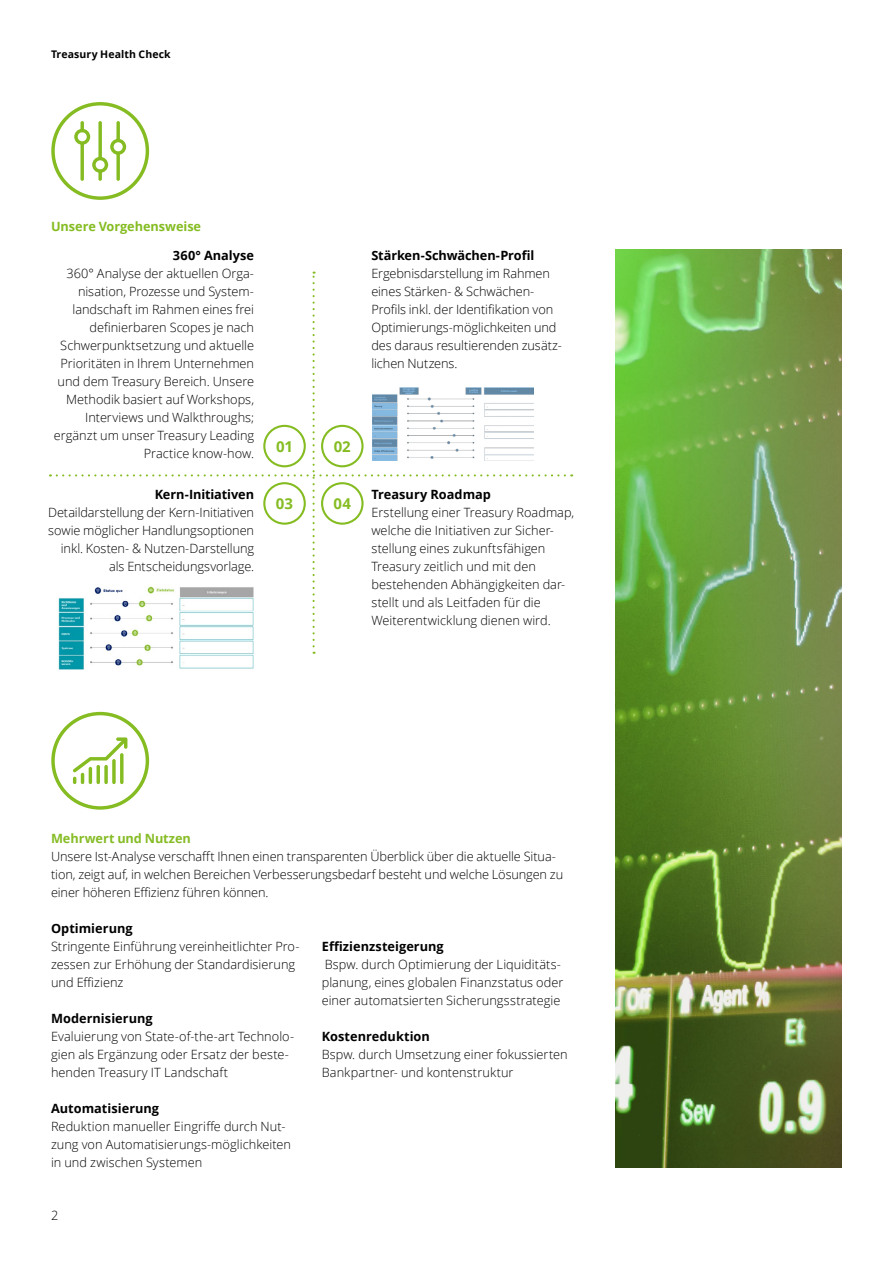
<style>
.page{position:relative;width:893px;height:1263px;background:#fff}
.page>*{position:absolute;margin:0;border:0;box-sizing:border-box;transform-origin:0 0}
.t1{font:700 15px "Open Sans";letter-spacing:-.005em;color:#85bc22}
.t2{font:300 12.75px/18px "Open Sans";color:#000}
.t3{font:700 12.75px "Open Sans";color:#000}
.t4{font:700 12.75px "Open Sans";letter-spacing:-.005em;color:#85bc22}
.t5{font:700 12.75px "Open Sans";letter-spacing:-.005em;color:#86bc25}
.t6{font:700 10.5px "Open Sans";letter-spacing:.01em;color:#000}
</style>
<div class="page">
<img style="left:58px;top:646px;width:196px;height:24px">
<svg style="left:51px;top:102px;width:98px;height:98px"></svg>
<svg style="left:98px;top:170px;width:4px;height:11px"></svg>
<svg style="left:98px;top:121px;width:4px;height:39px"></svg>
<svg style="left:51px;top:712px;width:98px;height:98px"></svg>
<svg style="left:50px;top:272px;width:515px;height:374px"></svg>
<img style="left:616px;top:249px;width:226px;height:918px">
<p class="t6" style="left:51px;top:47px;width:121px">Treasury Health Check</p>
<p class="t4" style="left:51px;top:217px;width:152px">Unsere Vorgehensweise</p>
<p class="t3" style="left:173px;top:247px;width:83px">360° Analyse</p>
<p class="t2" style="left:54px;top:264px;width:202px;text-align:right">360° Analyse der aktuellen Orga&shy;nisation, Prozesse und System&shy;landschaft im Rahmen eines frei definierbaren Scopes je nach<br>Schwerpunktsetzung und aktuelle<br>Prioritäten in Ihrem Unternehmen und dem Treasury Bereich. Unsere<br>Methodik basiert auf Workshops,<br>Interviews und Walkthroughs; ergänzt um unser Treasury Leading<br>Practice know-how.</p>
<p class="t3" style="left:155px;top:485px;width:101px">Kern-Initiativen</p>
<p class="t2" style="left:48px;top:503px;width:208px;text-align:right">Detaildarstellung der Kern-Initiativen sowie möglicher Handlungsoptionen inkl. Kosten- &amp; Nutzen-Darstellung als Entscheidungsvorlage.</p>
<p class="t1" style="left:276px;top:436px;width:19px">01</p>
<p class="t1" style="left:276px;top:493px;width:19px">03</p>
<p class="t3" style="left:371px;top:247px;width:165px">Stärken-Schwächen-Profil</p>
<p class="t2" style="left:371px;top:264px;width:192px">Ergebnisdarstellung im Rahmen eines Stärken- &amp; Schwächen-<br>Profils inkl. der Identifikation von<br>Optimierungs-möglichkeiten und des daraus resultierenden zusätz&shy;lichen Nutzens.</p>
<p class="t1" style="left:334px;top:436px;width:18px">02</p>
<p class="t1" style="left:334px;top:493px;width:19px">04</p>
<p class="t3" style="left:371px;top:485px;width:121px">Treasury Roadmap</p>
<p class="t2" style="left:371px;top:503px;width:204px">Erstellung einer Treasury Roadmap, welche die Initiativen zur Sicher&shy;stellung eines zukunftsfähigen Treasury zeitlich und mit den bestehenden Abhängigkeiten dar&shy;stellt und als Leitfaden für die Weiterentwicklung dienen wird.</p>
<p class="t5" style="left:51px;top:829px;width:141px">Mehrwert und Nutzen</p>
<p class="t2" style="left:51px;top:847px;width:514px">Unsere Ist-Analyse verschafft Ihnen einen transparenten Überblick über die aktuelle Situa&shy;tion, zeigt auf, in welchen Bereichen Verbesserungsbedarf besteht und welche Lösungen zu einer höheren Effizienz führen können.</p>
<p class="t3" style="left:51px;top:919px;width:83px">Optimierung</p>
<p class="t2" style="left:51px;top:937px;width:250px">Stringente Einführung vereinheitlichter Pro&shy;zessen zur Erhöhung der Standardisierung und Effizienz</p>
<p class="t3" style="left:51px;top:1009px;width:103px">Modernisierung</p>
<p class="t2" style="left:51px;top:1027px;width:245px">Evaluierung von State-of-the-art Technolo&shy;gien als Ergänzung oder Ersatz der beste&shy;henden Treasury IT Landschaft</p>
<p class="t3" style="left:51px;top:1099px;width:110px">Automatisierung</p>
<p class="t2" style="left:51px;top:1117px;width:242px">Reduktion manueller Eingriffe durch Nut&shy;zung von Automatisierungs-möglichkeiten in und zwischen Systemen</p>
<p class="t3" style="left:322px;top:937px;width:124px">Effizienzsteigerung</p>
<p class="t2" style="left:322px;top:955px;width:243px">Bspw. durch Optimierung der Liquiditäts&shy;planung, eines globalen Finanzstatus oder einer automatsierten Sicherungsstrategie</p>
<p class="t3" style="left:322px;top:1027px;width:110px">Kostenreduktion</p>
<p class="t2" style="left:322px;top:1045px;width:248px">Bspw. durch Umsetzung einer fokussierten<br>Bankpartner- und kontenstruktur</p>
<p class="t2" style="left:51px;top:1206px;width:9px">2</p>
</div>
